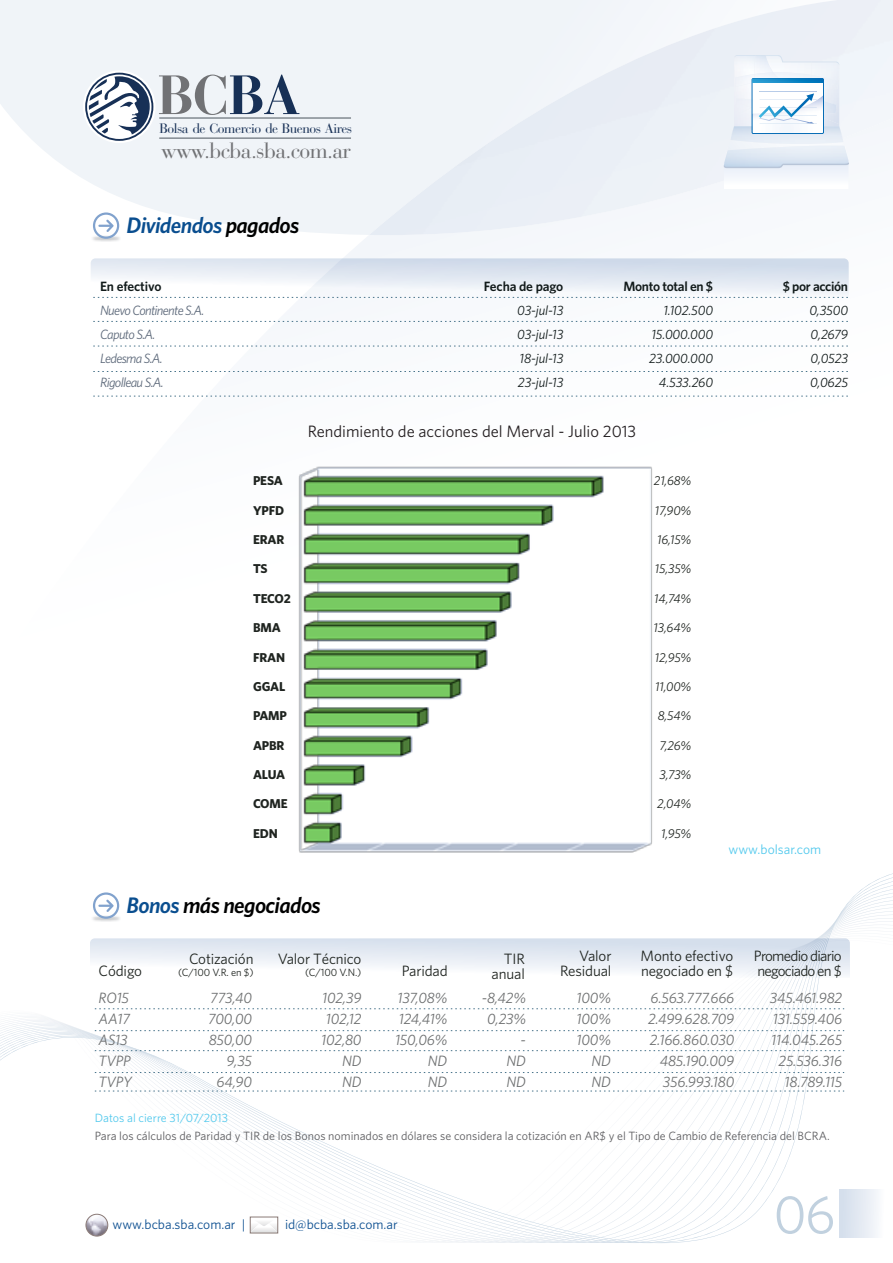
<style>
.page{position:relative;width:893px;height:1263px;background:#fff}
.page>*{position:absolute;margin:0;border:0;box-sizing:border-box;transform-origin:0 0}
.t1{font:700 54.9px "Bauer Bodoni";color:#717275}
.t2{font:54px "Whitney";color:#c1d1df}
.t3{font:italic 600 22.5px "Whitney";letter-spacing:-.025em;color:#000101}
.t4{font:italic 600 22.5px "Whitney";letter-spacing:-.025em;color:#0a4e8f}
.t5{font:21.75px "Bauer Bodoni";letter-spacing:-.035em;color:#717275}
.t6{font:16.5px "Whitney";color:#231e20}
.t7{font:italic 15px/21px "Whitney";letter-spacing:-.01em;color:#6d6f70;text-align:right}
.t8{font:15px/15px "Whitney";letter-spacing:-.01em;color:#1f2420;text-align:right}
.t9{font:15px/15px "Whitney";letter-spacing:-.05em;color:#1f2420}
.t10{font:13.65px "Bauer Bodoni";letter-spacing:-.035em;color:#173056}
.t11{font:italic 13.5px/24px "Whitney";letter-spacing:-.01em;color:#111a1a;text-align:justify}
.t12{font:italic 13.5px/24px "Whitney";letter-spacing:-.05em;color:#5e6a7b}
.t13{font:600 13.5px "Whitney";letter-spacing:-.025em;color:#111a1a}
.t14{font:13.5px "Whitney";color:#0b4e90}
.t15{font:13.5px "Whitney";color:#52c9ed}
.t16{font:italic 12.9px "Whitney";letter-spacing:-.01em;color:#1f2420}
.t17{font:700 12.9px "Whitney";letter-spacing:-.01em;color:#1f2420}
.t18{font:12px "Whitney";color:#5d5d60}
.t19{font:12px "Whitney";color:#52c9ed}
.t20{font:10.5px "Whitney";letter-spacing:-.01em;color:#1f2420}
.s1{color:#173056}
.s2{color:#000101}
.s3{color:#0a4e8f}
</style>
<div class="page">
<svg style="left:93px;top:235px;width:755px;height:161px"></svg>
<svg style="left:0;top:0;width:369px;height:235px"></svg>
<svg style="left:83px;top:71px;width:73px;height:72px"></svg>
<svg style="left:85px;top:73px;width:68px;height:68px"></svg>
<hr style="left:159px;top:118px;width:192px;height:1px;background:#4b545c">
<hr style="left:159px;top:138px;width:192px;height:1px;background:#4b545c">
<svg style="left:0;top:873px;width:893px;height:370px"></svg>
<div style="left:839px;top:1190px;width:52px;height:47px;background:linear-gradient(to right,#d1dcea,#fff)"></div>
<img style="left:86px;top:1214px;width:22px;height:22px;border-radius:11px">
<div style="left:86px;top:1214px;width:22px;height:22px;border:1px solid #8b7b77;border-radius:50%"></div>
<svg style="left:252px;top:1219px;width:24px;height:12px"></svg>
<div style="left:250px;top:1217px;width:28px;height:16px;border:1px solid #8b7b77"></div>
<div style="left:241px;top:386px;width:475px;height:541px;background:#fff"></div>
<img style="left:299px;top:466px;width:353px;height:386px">
<img style="left:755px;top:62px;width:18px;height:10px">
<img style="left:735px;top:74px;width:20px;height:4px">
<svg style="left:737px;top:55px;width:46px;height:7px"></svg>
<img style="left:734px;top:55px;width:21px;height:2px">
<img style="left:809px;top:65px;width:3px;height:13px">
<img style="left:811px;top:75px;width:27px;height:3px">
<img style="left:811px;top:62px;width:28px;height:3px">
<svg style="left:724px;top:78px;width:125px;height:111px"></svg>
<svg style="left:95px;top:1091px;width:749px;height:1px"></svg>
<img style="left:91px;top:914px;width:30px;height:8px">
<svg style="left:93px;top:892px;width:26px;height:27px"></svg>
<img style="left:93px;top:235px;width:28px;height:7px">
<svg style="left:93px;top:212px;width:26px;height:27px"></svg>
<svg style="left:90px;top:938px;width:760px;height:41px"></svg>
<svg style="left:95px;top:1030px;width:749px;height:1px"></svg>
<svg style="left:95px;top:1072px;width:749px;height:1px"></svg>
<svg style="left:95px;top:1008px;width:749px;height:1px"></svg>
<svg style="left:95px;top:1050px;width:749px;height:1px"></svg>
<svg style="left:93px;top:321px;width:755px;height:1px"></svg>
<svg style="left:93px;top:371px;width:755px;height:1px"></svg>
<svg style="left:91px;top:258px;width:758px;height:40px"></svg>
<svg style="left:93px;top:346px;width:755px;height:1px"></svg>
<svg style="left:93px;top:396px;width:755px;height:1px"></svg>
<h1 class="t1" style="left:157px;top:62px;width:145px">BC<span class="s1">BA</span></h1>
<p class="t10" style="left:160px;top:120px;width:194px">Bolsa de Comercio de Buenos Aires</p>
<h3 class="t5" style="left:161px;top:137px;width:191px">www.bcba.sba.com.ar</h3>
<h3 class="t4" style="left:126px;top:212px;width:174px">Dividendos <span class="s2">pagados</span></h3>
<p class="t13" style="left:100px;top:278px;width:63px">En efectivo</p>
<p class="t12" style="left:100px;top:298px;width:106px">Nuevo Continente S.A.<br>Caputo S.A.<br>Ledesma S.A.<br>Rigolleau S.A.</p>
<p class="t17" style="left:253px;top:473px;width:31px">PESA</p>
<p class="t17" style="left:253px;top:502px;width:33px">YPFD</p>
<p class="t17" style="left:253px;top:532px;width:33px">ERAR</p>
<p class="t17" style="left:253px;top:561px;width:16px">TS</p>
<p class="t17" style="left:253px;top:590px;width:39px">TECO2</p>
<p class="t17" style="left:253px;top:620px;width:29px">BMA</p>
<p class="t17" style="left:253px;top:649px;width:34px">FRAN</p>
<p class="t17" style="left:253px;top:679px;width:34px">GGAL</p>
<p class="t17" style="left:253px;top:708px;width:35px">PAMP</p>
<p class="t17" style="left:253px;top:737px;width:33px">APBR</p>
<p class="t17" style="left:253px;top:767px;width:34px">ALUA</p>
<p class="t17" style="left:253px;top:796px;width:36px">COME</p>
<p class="t17" style="left:253px;top:825px;width:26px">EDN</p>
<p class="t13" style="left:484px;top:278px;width:81px">Fecha de pago</p>
<p class="t11" style="left:517px;top:298px;width:48px">03-jul-13<br>03-jul-13<br>18-jul-13<br>23-jul-13</p>
<p class="t13" style="left:623px;top:278px;width:91px">Monto total en $</p>
<p class="t11" style="left:649px;top:298px;width:65px;text-align:right">1.102.500<br>15.000.000<br>23.000.000<br>4.533.260</p>
<p class="t6" style="left:308px;top:421px;width:330px">Rendimiento de acciones del Merval - Julio 2013</p>
<p class="t16" style="left:654px;top:473px;width:39px">21,68%</p>
<p class="t16" style="left:655px;top:502px;width:38px">17,90%</p>
<p class="t16" style="left:657px;top:532px;width:36px">16,15%</p>
<p class="t16" style="left:655px;top:561px;width:38px">15,35%</p>
<p class="t16" style="left:654px;top:591px;width:39px">14,74%</p>
<p class="t16" style="left:654px;top:620px;width:39px">13,64%</p>
<p class="t16" style="left:655px;top:649px;width:38px">12,95%</p>
<p class="t16" style="left:655px;top:679px;width:38px">11,00%</p>
<p class="t16" style="left:658px;top:708px;width:35px">8,54%</p>
<p class="t16" style="left:659px;top:738px;width:33px">7,26%</p>
<p class="t16" style="left:659px;top:767px;width:33px">3,73%</p>
<p class="t16" style="left:657px;top:796px;width:36px">2,04%</p>
<p class="t16" style="left:661px;top:826px;width:32px">1,95%</p>
<p class="t13" style="left:783px;top:278px;width:67px">$ por acción</p>
<p class="t11" style="left:809px;top:298px;width:40px">0,3500<br>0,2679<br>0,0523<br>0,0625</p>
<p class="t15" style="left:728px;top:841px;width:94px">www.bolsar.com</p>
<h3 class="t3" style="left:126px;top:892px;width:196px"><span class="s3">Bonos</span> más negociados</h3>
<p class="t8" style="left:99px;top:963px;width:45px">Código</p>
<p class="t7" style="left:99px;top:987px;width:35px;text-align:left">RO15<br>AA17<br>AS13<br>TVPP<br>TVPY</p>
<p class="t8" style="left:189px;top:951px;width:66px">Cotización</p>
<p class="t20" style="left:178px;top:966px;width:77px">(C/100 V.R. en $)</p>
<p class="t7" style="left:208px;top:987px;width:45px">773,40<br>700,00<br>850,00<br>9,35<br>64,90</p>
<p class="t8" style="left:278px;top:951px;width:85px">Valor Técnico</p>
<p class="t20" style="left:305px;top:966px;width:58px">(C/100 V.N.)</p>
<p class="t7" style="left:321px;top:987px;width:42px">102,39<br>102,12<br>102,80<br>ND<br>ND</p>
<p class="t8" style="left:402px;top:963px;width:47px">Paridad</p>
<p class="t7" style="left:395px;top:987px;width:54px">137,08%<br>124,41%<br>150,06%<br>ND<br>ND</p>
<p class="t8" style="left:492px;top:951px;width:35px">TIR anual</p>
<p class="t7" style="left:482px;top:987px;width:46px">-8,42%<br>0,23% -<br>ND<br>ND</p>
<p class="t8" style="left:560px;top:948px;width:53px">Valor<br>Residual</p>
<p class="t7" style="left:577px;top:987px;width:36px">100%<br>100%<br>100%<br>ND<br>ND</p>
<p class="t8" style="left:640px;top:948px;width:94px;text-align:left">Monto efectivo negociado en $</p>
<p class="t7" style="left:648px;top:987px;width:88px">6.563.777.666<br>2.499.628.709<br>2.166.860.030<br>485.190.009<br>356.993.180</p>
<p class="t9" style="left:754px;top:948px;width:89px">Promedio diario negociado en $</p>
<p class="t7" style="left:770px;top:987px;width:74px">345.461.982<br>131.559.406<br>114.045.265<br>25.536.316<br>18.789.115</p>
<p class="t19" style="left:95px;top:1110px;width:135px">Datos al cierre 31/07/2013</p>
<p class="t18" style="left:95px;top:1128px;width:736px">Para los cálculos de Paridad y TIR de los Bonos nominados en dólares se considera la cotización en AR$ y el Tipo de Cambio de Referencia del BCRA.</p>
<p class="t14" style="left:112px;top:1216px;width:134px">www.bcba.sba.com.ar |</p>
<p class="t14" style="left:285px;top:1216px;width:114px">id@bcba.sba.com.ar</p>
<h2 class="t2" style="left:773px;top:1182px;width:64px">06</h2>
</div>
